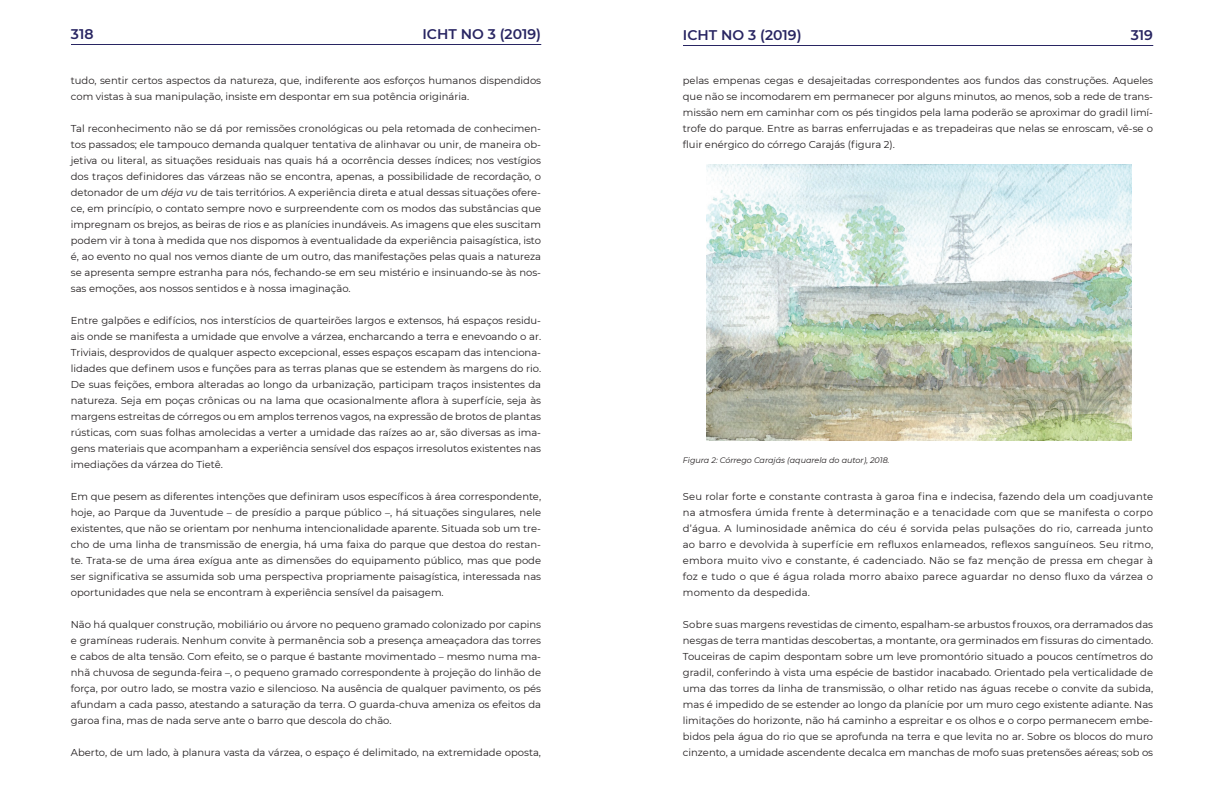
<style>
.page{position:relative;width:1224px;height:792px;background:#fff}
.page>*{position:absolute;margin:0;border:0;box-sizing:border-box;transform-origin:0 0}
.t1{font:600 14px "Montserrat";color:#282562}
.t2{font:10px/16px "Montserrat";color:#231f20;text-align:justify}
.t3{font:italic 8px "Montserrat";color:#231f20}
.s1{font-style:italic}
</style>
<div class="page">
<hr style="left:71px;top:44px;width:470px;height:1px;background:#282562">
<hr style="left:683px;top:45px;width:470px;height:1px;background:#282562">
<img style="left:707px;top:164px;width:425px;height:277px">
<h1 class="t1" style="left:71px;top:24px;width:24px">318</h1>
<h1 class="t1" style="left:422px;top:24px;width:120px">ICHT NO 3 (2019)</h1>
<h1 class="t1" style="left:683px;top:25px;width:120px">ICHT NO 3 (2019)</h1>
<h1 class="t1" style="left:1131px;top:25px;width:24px">319</h1>
<p class="t2" style="left:683px;top:72px;width:472px">pelas empenas cegas e desajeitadas correspondentes aos fundos das construções. Aqueles que não se incomodarem em permanecer por alguns minutos, ao menos, sob a rede de trans&shy;missão nem em caminhar com os pés tingidos pela lama poderão se aproximar do gradil limí&shy;trofe do parque. Entre as barras enferrujadas e as trepadeiras que nelas se enroscam, vê-se o fluir enérgico do córrego Carajás (figura 2).</p>
<p class="t2" style="left:71px;top:72px;width:472px">tudo, sentir certos aspectos da natureza, que, indiferente aos esforços humanos dispendidos com vistas à sua manipulação, insiste em despontar em sua potência originária.</p>
<p class="t2" style="left:71px;top:120px;width:472px">Tal reconhecimento não se dá por remissões cronológicas ou pela retomada de conhecimen&shy;tos passados; ele tampouco demanda qualquer tentativa de alinhavar ou unir, de maneira ob&shy;jetiva ou literal, as situações residuais nas quais há a ocorrência desses índices; nos vestígios dos traços definidores das várzeas não se encontra, apenas, a possibilidade de recordação, o detonador de um <span class="s1">déja vu</span> de tais territórios. A experiência direta e atual dessas situações ofere&shy;ce, em princípio, o contato sempre novo e surpreendente com os modos das substâncias que impregnam os brejos, as beiras de rios e as planícies inundáveis. As imagens que eles suscitam podem vir à tona à medida que nos dispomos à eventualidade da experiência paisagística, isto é, ao evento no qual nos vemos diante de um outro, das manifestações pelas quais a natureza se apresenta sempre estranha para nós, fechando-se em seu mistério e insinuando-se às nos&shy;sas emoções, aos nossos sentidos e à nossa imaginação.</p>
<p class="t2" style="left:71px;top:312px;width:472px">Entre galpões e edifícios, nos interstícios de quarteirões largos e extensos, há espaços residu&shy;ais onde se manifesta a umidade que envolve a várzea, encharcando a terra e enevoando o ar.<br>Triviais, desprovidos de qualquer aspecto excepcional, esses espaços escapam das intenciona&shy;lidades que definem usos e funções para as terras planas que se estendem às margens do rio.<br>De suas feições, embora alteradas ao longo da urbanização, participam traços insistentes da natureza. Seja em poças crônicas ou na lama que ocasionalmente aflora à superfície, seja às margens estreitas de córregos ou em amplos terrenos vagos, na expressão de brotos de plantas rústicas, com suas folhas amolecidas a verter a umidade das raízes ao ar, são diversas as ima&shy;gens materiais que acompanham a experiência sensível dos espaços irresolutos existentes nas imediações da várzea do Tietê.</p>
<p class="t2" style="left:71px;top:488px;width:472px">Em que pesem as diferentes intenções que definiram usos específicos à área correspondente, hoje, ao Parque da Juventude – de presídio a parque público –, há situações singulares, nele existentes, que não se orientam por nenhuma intencionalidade aparente. Situada sob um tre&shy;cho de uma linha de transmissão de energia, há uma faixa do parque que destoa do restan&shy;te. Trata-se de uma área exígua ante as dimensões do equipamento público, mas que pode ser significativa se assumida sob uma perspectiva propriamente paisagística, interessada nas oportunidades que nela se encontram à experiência sensível da paisagem.</p>
<p class="t2" style="left:71px;top:616px;width:472px">Não há qualquer construção, mobiliário ou árvore no pequeno gramado colonizado por capins e gramíneas ruderais. Nenhum convite à permanência sob a presença ameaçadora das torres e cabos de alta tensão. Com efeito, se o parque é bastante movimentado – mesmo numa ma&shy;nhã chuvosa de segunda-feira –, o pequeno gramado correspondente à projeção do linhão de força, por outro lado, se mostra vazio e silencioso. Na ausência de qualquer pavimento, os pés afundam a cada passo, atestando a saturação da terra. O guarda-chuva ameniza os efeitos da garoa fina, mas de nada serve ante o barro que descola do chão.</p>
<p class="t2" style="left:71px;top:744px;width:472px">Aberto, de um lado, à planura vasta da várzea, o espaço é delimitado, na extremidade oposta,</p>
<p class="t3" style="left:683px;top:455px;width:208px">Figura 2: Córrego Carajás (aquarela do autor), 2018.</p>
<p class="t2" style="left:683px;top:488px;width:472px">Seu rolar forte e constante contrasta à garoa fina e indecisa, fazendo dela um coadjuvante na atmosfera úmida frente à determinação e a tenacidade com que se manifesta o corpo d’água. A luminosidade anêmica do céu é sorvida pelas pulsações do rio, carreada junto ao barro e devolvida à superfície em refluxos enlameados, reflexos sanguíneos. Seu ritmo, embora muito vivo e constante, é cadenciado. Não se faz menção de pressa em chegar à foz e tudo o que é água rolada morro abaixo parece aguardar no denso fluxo da várzea o momento da despedida.</p>
<p class="t2" style="left:683px;top:616px;width:472px">Sobre suas margens revestidas de cimento, espalham-se arbustos frouxos, ora derramados das nesgas de terra mantidas descobertas, a montante, ora germinados em fissuras do cimentado.<br>Touceiras de capim despontam sobre um leve promontório situado a poucos centímetros do gradil, conferindo à vista uma espécie de bastidor inacabado. Orientado pela verticalidade de uma das torres da linha de transmissão, o olhar retido nas águas recebe o convite da subida, mas é impedido de se estender ao longo da planície por um muro cego existente adiante. Nas limitações do horizonte, não há caminho a espreitar e os olhos e o corpo permanecem embe&shy;bidos pela água do rio que se aprofunda na terra e que levita no ar. Sobre os blocos do muro cinzento, a umidade ascendente decalca em manchas de mofo suas pretensões aéreas; sob os</p>
</div>
